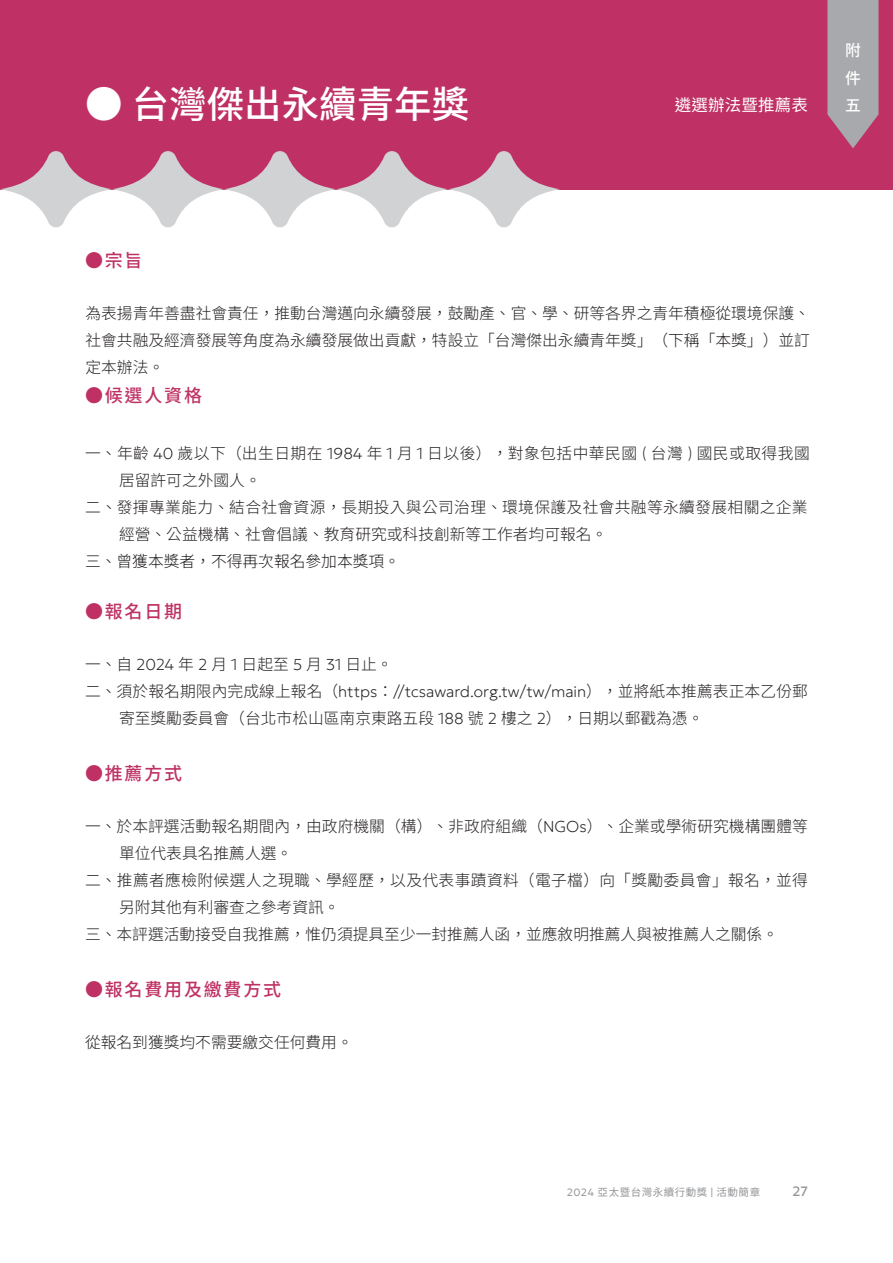
<style>
.page{position:relative;width:893px;height:1263px;background:#fff}
.page>*{position:absolute;margin:0;border:0;box-sizing:border-box;transform-origin:0 0}
.t1{font:500 37.5px "Noto Sans TC";color:#fff}
.t2{font:500 18px "Noto Sans TC";letter-spacing:.1em;color:#bf3164}
.t3{font:16.5px "Noto Sans TC";letter-spacing:.01em;color:#fff}
.t4{font:300 15.75px/27px "Noto Sans TC";color:#231f20}
.t5{font:300 15.75px/27px "Noto Sans TC";letter-spacing:.025em;color:#231f20}
.t6{font:300 15.75px "Noto Sans TC";letter-spacing:.03em;color:#231f20}
.t7{font:300 15.75px "Noto Sans TC";letter-spacing:.02em;color:#231f20}
.t8{font:500 15.75px/27.3px "Noto Sans TC";color:#fff;text-align:justify}
.t9{font:13.5px "Geologica";color:#939598}
.t10{font:10.5px "Noto Sans TC";letter-spacing:.05em;color:#939598}
.s1{font-family:"Geologica";font-weight:100}
.s2{font-family:"Geologica";font-weight:300}
</style>
<div class="page">
<div style="left:0;top:0;width:893px;height:189px;background:#bf3164"></div>
<svg style="left:827px;top:0;width:51px;height:148px;background:#aa9aa4"></svg>
<svg style="left:0;top:151px;width:560px;height:77px"></svg>
<p class="t1" style="left:85px;top:83px;width:386px">● 台灣傑出永續青年獎</p>
<p class="t3" style="left:675px;top:96px;width:135px">遴選辦法暨推薦表</p>
<p class="t8" style="left:845px;top:37px;width:17px">附件五</p>
<p class="t2" style="left:85px;top:250px;width:59px">●宗旨</p>
<p class="t4" style="left:85px;top:300px;width:726px;text-align:justify">為表揚青年善盡社會責任，推動台灣邁向永續發展，鼓勵產、官、學、研等各界之青年積極從環境保護、社會共融及經濟發展等角度為永續發展做出貢獻，特設立「台灣傑出永續青年獎」（下稱「本獎」）並訂定本辦法。</p>
<p class="t2" style="left:85px;top:385px;width:118px">●候選人資格</p>
<p class="t6" style="left:85px;top:444px;width:726px">一、年齡 <span class="s1">40</span> 歲以下（出生日期在 <span class="s1">1984</span> 年 <span class="s1">1</span> 月 <span class="s1">1</span> 日以後），對象包括中華民國 <span class="s1">(</span> 台灣 <span class="s1">)</span> 國民或取得我國</p>
<p class="t4" style="left:119px;top:467px;width:143px">居留許可之外國人。</p>
<p class="t7" style="left:85px;top:498px;width:724px">二、發揮專業能力、結合社會資源，長期投入與公司治理、環境保護及社會共融等永續發展相關之企業</p>
<p class="t4" style="left:119px;top:521px;width:490px">經營、公益機構、社會倡議、教育研究或科技創新等工作者均可報名。</p>
<p class="t4" style="left:85px;top:548px;width:316px">三、曾獲本獎者，不得再次報名參加本獎項。</p>
<p class="t2" style="left:85px;top:601px;width:99px">●報名日期</p>
<p class="t4" style="left:85px;top:651px;width:309px">一、自 <span class="s1">2024</span> 年 <span class="s1">2</span> 月 <span class="s1">1</span> 日起至 <span class="s1">5</span> 月 <span class="s1">31</span> 日止。</p>
<p class="t4" style="left:119px;top:678px;width:690px;text-indent:-34px">二、須於報名期限內完成線上報名（<span class="s1">https</span>：<span class="s1">//tcsaward.org.tw/tw/main</span>），並將紙本推薦表正本乙份郵寄至獎勵委員會（台北市松山區南京東路五段 <span class="s1">188</span> 號 <span class="s1">2</span> 樓之 <span class="s1">2</span>），日期以郵戳為憑。</p>
<p class="t2" style="left:85px;top:763px;width:99px">●推薦方式</p>
<p class="t4" style="left:119px;top:813px;width:690px;text-indent:-34px">一、於本評選活動報名期間內，由政府機關（構）、非政府組織（<span class="s1">NGOs</span>）、企業或學術研究機構團體等單位代表具名推薦人選。</p>
<p class="t5" style="left:119px;top:867px;width:690px;text-indent:-34px">二、推薦者應檢附候選人之現職、學經歷，以及代表事蹟資料（電子檔）向「獎勵委員會」報名，並得另附其他有利審查之參考資訊。</p>
<p class="t4" style="left:85px;top:921px;width:695px">三、本評選活動接受自我推薦，惟仍須提具至少一封推薦人函，並應敘明推薦人與被推薦人之關係。</p>
<p class="t2" style="left:85px;top:979px;width:198px">●報名費用及繳費方式</p>
<p class="t4" style="left:85px;top:1029px;width:269px">從報名到獲獎均不需要繳交任何費用。</p>
<p class="t10" style="left:567px;top:1186px;width:195px"><span class="s2">2024</span> 亞太暨台灣永續行動獎 <span class="s2">|</span> 活動簡章</p>
<p class="t9" style="left:793px;top:1180px;width:17px">27</p>
</div>
